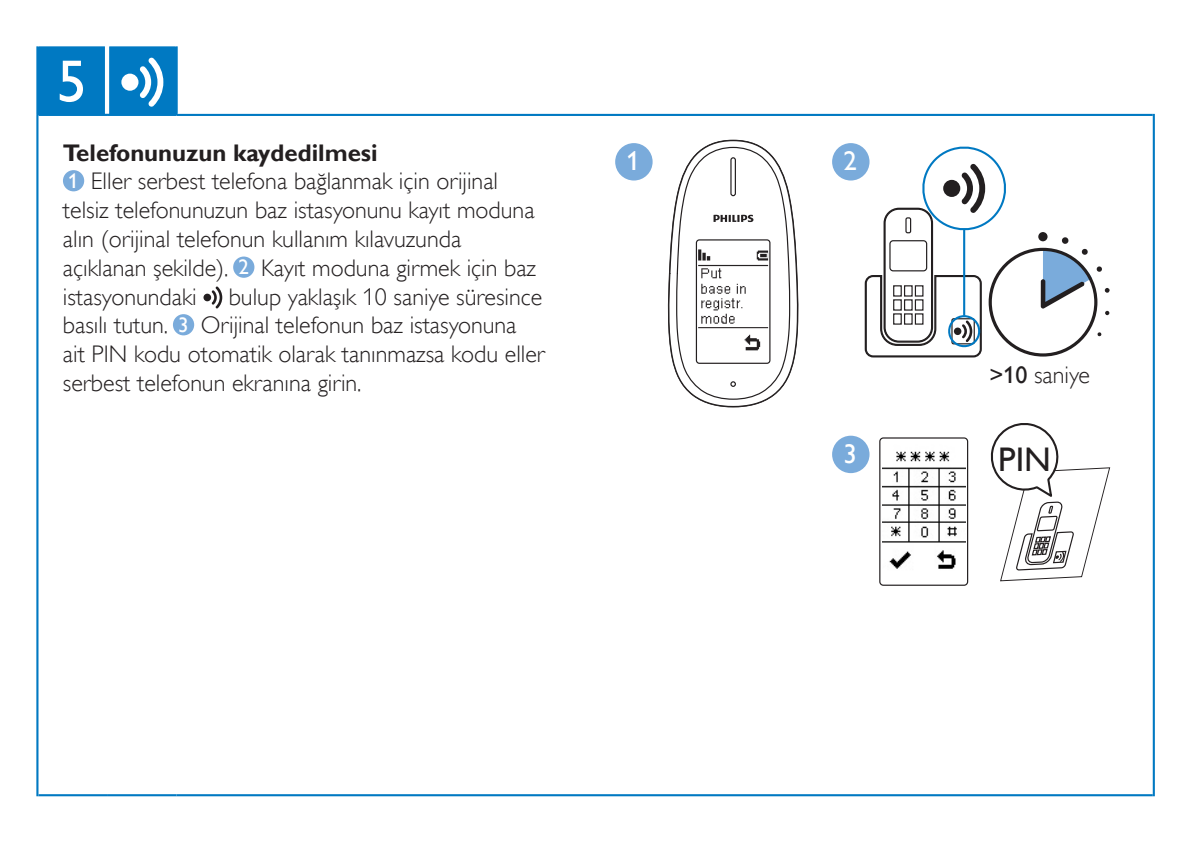
<style>
.page{position:relative;width:1191px;height:842px;background:#fff}
.page>*{position:absolute;margin:0;border:0;box-sizing:border-box;transform-origin:0 0}
.t1{font:60px "Gill Sans Alt One WGL";color:#fff}
.t2{font:34.2px "Gill Sans Alt One WGL";color:#231f20}
.t3{font:27px "Gill Sans Alt One WGL";color:#fff}
.t4{font:24px/28.8px "Gill Sans Alt One WGL Light";color:#231f20}
.t5{font:700 24px "Gill Sans Alt One WGL";color:#231f20}
.s1{font-family:"Gill Sans Alt One WGL";font-size:21px;color:#fff}
.s2{font-family:"Gill Sans Alt One WGL"}
</style>
<div class="page">
<div style="left:37px;top:47px;width:70px;height:68px;background:#0079c2"></div>
<div style="left:107px;top:47px;width:70px;height:68px;background:#0079c2"></div>
<hr style="left:36px;top:115px;width:2px;height:681px;background:#0079c2">
<hr style="left:38px;top:46px;width:67px;height:2px;background:#0079c2">
<hr style="left:36px;top:46px;width:2px;height:69px;background:#0079c2">
<hr style="left:1152px;top:114px;width:2px;height:682px;background:#0079c2">
<hr style="left:38px;top:794px;width:69px;height:2px;background:#0079c2">
<hr style="left:107px;top:794px;width:70px;height:2px;background:#0079c2">
<hr style="left:177px;top:794px;width:975px;height:2px;background:#0079c2">
<hr style="left:109px;top:46px;width:67px;height:2px;background:#0079c2">
<hr style="left:176px;top:46px;width:2px;height:68px;background:#0079c2">
<hr style="left:105px;top:46px;width:4px;height:68px;background:#fff">
<hr style="left:38px;top:114px;width:69px;height:2px;background:#0079c2">
<hr style="left:107px;top:114px;width:70px;height:2px;background:#0079c2">
<hr style="left:177px;top:114px;width:975px;height:2px;background:#0079c2">
<svg style="left:121px;top:57px;width:42px;height:50px"></svg>
<div style="left:63px;top:170px;width:21px;height:21px;background:#7aabdb;border-radius:50%"></div>
<div style="left:233px;top:257px;width:21px;height:21px;background:#7aabdb;border-radius:50%"></div>
<svg style="left:203px;top:286px;width:19px;height:22px"></svg>
<div style="left:173px;top:314px;width:21px;height:21px;background:#7aabdb;border-radius:50%"></div>
<svg style="left:667px;top:139px;width:132px;height:269px"></svg>
<img style="left:698px;top:246px;width:70px;height:110px">
<div style="left:615px;top:143px;width:37px;height:38px;background:#7aabdb;border-radius:50%"></div>
<div style="left:832px;top:143px;width:37px;height:38px;background:#7aabdb;border-radius:50%"></div>
<div style="left:832px;top:436px;width:37px;height:37px;background:#7aabdb;border-radius:50%"></div>
<svg style="left:863px;top:146px;width:246px;height:212px"></svg>
<img style="left:882px;top:451px;width:83px;height:118px">
<div style="left:879px;top:437px;width:89px;height:149px;border:1px solid #231f20;border-radius:4px"></div>
<svg style="left:990px;top:423px;width:120px;height:159px"></svg>
<h1 class="t1" style="left:57px;top:40px;width:31px">5</h1>
<p class="t5" style="left:63px;top:136px;width:316px">Telefonunuzun kaydedilmesi</p>
<p class="t4" style="left:63px;top:167px;width:475px"><span class="s1">1</span> Eller serbest telefona bağlanmak için orijinal telsiz telefonunuzun baz istasyonunu kayıt moduna alın (orijinal telefonun kullanım kılavuzunda açıklanan şekilde). <span class="s1">2</span> Kayıt moduna girmek için baz istasyonundaki</p>
<p class="t4" style="left:63px;top:282px;width:483px;text-indent:166px">bulup yaklaşık 10 saniye süresince basılı tutun. <span class="s1">3</span> Orijinal telefonun baz istasyonuna<br>ait PIN kodu otomatik olarak tanınmazsa kodu eller serbest telefonun ekranına girin.</p>
<p class="t3" style="left:626px;top:143px;width:15px">1</p>
<p class="t3" style="left:843px;top:143px;width:15px">2</p>
<p class="t3" style="left:843px;top:435px;width:15px">3</p>
<p class="t4" style="left:989px;top:360px;width:102px"><span class="s2">&gt;10</span> saniye</p>
<h2 class="t2" style="left:998px;top:436px;width:54px">PIN</h2>
</div>
